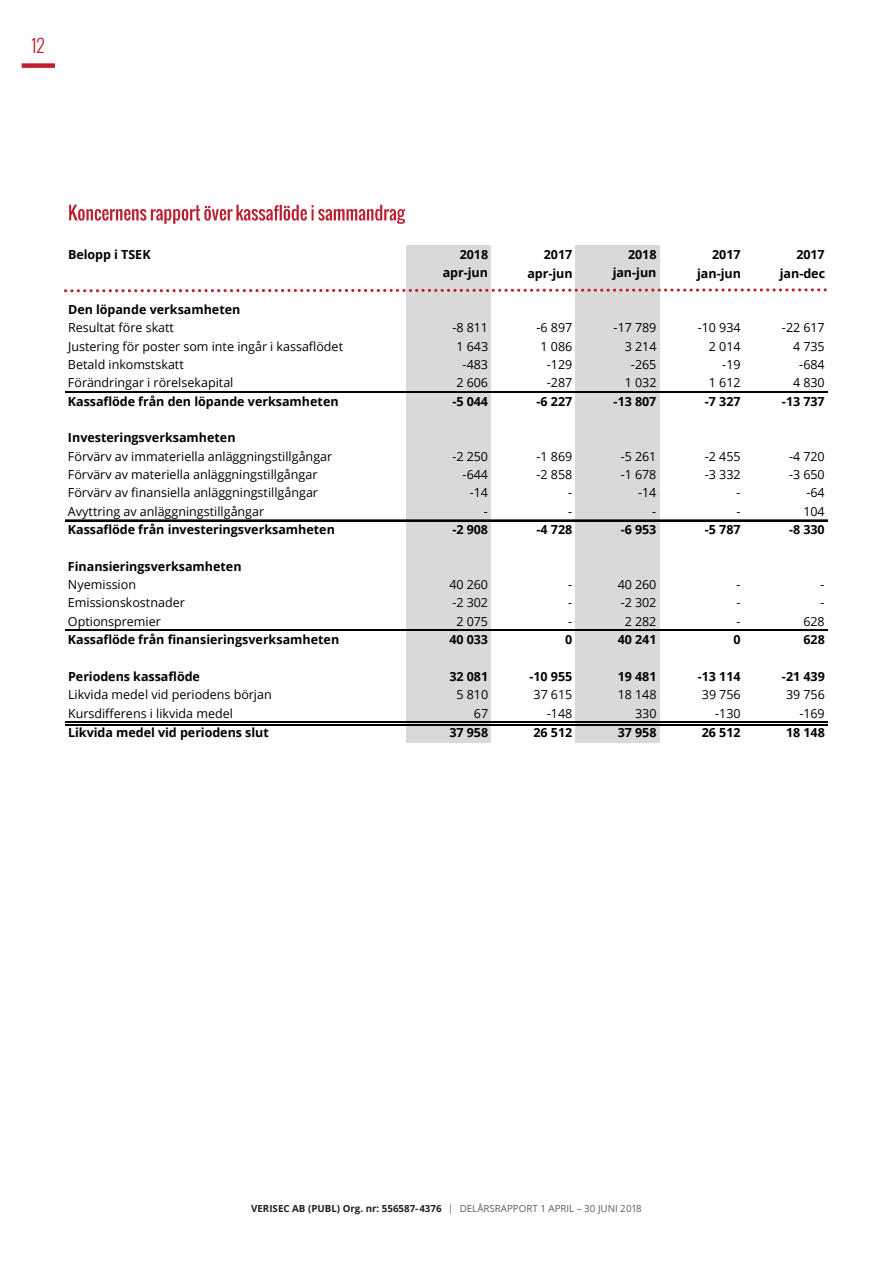
<style>
.page{position:relative;width:893px;height:1263px;background:#fff}
.page>*{position:absolute;margin:0;border:0;box-sizing:border-box;transform-origin:0 0}
.t1{font:300 18px "Oswald";color:#bc1f30}
.t2{font:12.6px/18.3px "Open Sans";color:#000}
.t3{font:700 12.6px/18.3px "Open Sans";letter-spacing:-.005em;color:#000}
.t4{font:700 9.75px "Open Sans";color:#231f20}
.s1{font-weight:400}
.s2{font-weight:700}
.s3{font-family:"Lato";font-weight:400;color:#5f5c5f}
.s4{font-weight:400;color:#5f5c5f}
</style>
<div class="page">
<div style="left:22px;top:63px;width:33px;height:5px;background:#bc1f30"></div>
<div style="left:407px;top:246px;width:84px;height:497px;background:#d9d9d9"></div>
<div style="left:575px;top:246px;width:84px;height:497px;background:#d9d9d9"></div>
<img style="left:69px;top:204px;width:337px;height:20px">
<hr style="left:65px;top:391px;width:763px;height:2px;background:#000">
<hr style="left:65px;top:520px;width:763px;height:1px;background:#000">
<hr style="left:65px;top:630px;width:763px;height:1px;background:#000">
<hr style="left:65px;top:721px;width:763px;height:1px;background:#000">
<hr style="left:65px;top:724px;width:763px;height:1px;background:#000">
<svg style="left:65px;top:287px;width:762px;height:7px"></svg>
<h1 class="t1" style="left:32px;top:33px;width:14px">12</h1>
<p class="t3" style="left:68px;top:245px;width:84px">Belopp i TSEK</p>
<p class="t3" style="left:460px;top:245px;width:30px">2018</p>
<p class="t3" style="left:544px;top:245px;width:30px">2017</p>
<p class="t3" style="left:628px;top:245px;width:30px">2018</p>
<p class="t3" style="left:712px;top:245px;width:30px">2017</p>
<p class="t3" style="left:796px;top:245px;width:30px">2017</p>
<p class="t3" style="left:443px;top:263px;width:47px">apr-jun</p>
<p class="t3" style="left:527px;top:263px;width:47px">apr-jun</p>
<p class="t3" style="left:613px;top:263px;width:45px">jan-jun</p>
<p class="t3" style="left:697px;top:263px;width:45px">jan-jun</p>
<p class="t3" style="left:780px;top:263px;width:47px">jan-dec</p>
<p class="t3" style="left:68px;top:300px;width:174px">Den löpande verksamheten<br><span class="s1">Resultat före skatt</span></p>
<p class="t2" style="left:452px;top:318px;width:37px">-8 811</p>
<p class="t2" style="left:536px;top:318px;width:37px">-6 897</p>
<p class="t2" style="left:614px;top:318px;width:44px">-17 789</p>
<p class="t2" style="left:698px;top:318px;width:44px">-10 934</p>
<p class="t2" style="left:782px;top:318px;width:44px">-22 617</p>
<p class="t2" style="left:68px;top:337px;width:277px">Justering för poster som inte ingår i kassaflödet</p>
<p class="t2" style="left:456px;top:337px;width:33px">1 643</p>
<p class="t2" style="left:541px;top:337px;width:33px">1 086</p>
<p class="t2" style="left:625px;top:337px;width:33px">3 214</p>
<p class="t2" style="left:709px;top:337px;width:33px">2 014</p>
<p class="t2" style="left:793px;top:337px;width:33px">4 735</p>
<p class="t2" style="left:68px;top:355px;width:117px">Betald inkomstskatt</p>
<p class="t2" style="left:463px;top:355px;width:27px">-483</p>
<p class="t2" style="left:547px;top:355px;width:27px">-129</p>
<p class="t2" style="left:631px;top:355px;width:27px">-265</p>
<p class="t2" style="left:722px;top:355px;width:20px">-19</p>
<p class="t2" style="left:799px;top:355px;width:27px">-684</p>
<p class="t2" style="left:68px;top:373px;width:167px">Förändringar i rörelsekapital</p>
<p class="t2" style="left:456px;top:373px;width:33px">2 606</p>
<p class="t2" style="left:547px;top:373px;width:27px">-287</p>
<p class="t2" style="left:625px;top:373px;width:33px">1 032</p>
<p class="t2" style="left:709px;top:373px;width:33px">1 612</p>
<p class="t2" style="left:793px;top:373px;width:33px">4 830</p>
<p class="t3" style="left:68px;top:392px;width:272px">Kassaflöde från den löpande verksamheten</p>
<p class="t3" style="left:452px;top:392px;width:37px">-5 044</p>
<p class="t3" style="left:536px;top:392px;width:37px">-6 227</p>
<p class="t3" style="left:614px;top:392px;width:44px">-13 807</p>
<p class="t3" style="left:705px;top:392px;width:37px">-7 327</p>
<p class="t3" style="left:782px;top:392px;width:44px">-13 737</p>
<p class="t2" style="left:68px;top:428px;width:266px"><span class="s2">Investeringsverksamheten<br></span>Förvärv av immateriella anläggningstillgångar</p>
<p class="t2" style="left:452px;top:447px;width:37px">-2 250</p>
<p class="t2" style="left:536px;top:447px;width:37px">-1 869</p>
<p class="t2" style="left:621px;top:447px;width:37px">-5 261</p>
<p class="t2" style="left:705px;top:447px;width:37px">-2 455</p>
<p class="t2" style="left:789px;top:447px;width:37px">-4 720</p>
<p class="t2" style="left:68px;top:465px;width:251px">Förvärv av materiella anläggningstillgångar</p>
<p class="t2" style="left:463px;top:465px;width:27px">-644</p>
<p class="t2" style="left:536px;top:465px;width:37px">-2 858</p>
<p class="t2" style="left:621px;top:465px;width:37px">-1 678</p>
<p class="t2" style="left:705px;top:465px;width:37px">-3 332</p>
<p class="t2" style="left:789px;top:465px;width:37px">-3 650</p>
<p class="t2" style="left:68px;top:483px;width:252px">Förvärv av finansiella anläggningstillgångar</p>
<p class="t2" style="left:470px;top:483px;width:20px">-14</p>
<p class="t2" style="left:568px;top:483px;width:6px">-</p>
<p class="t2" style="left:638px;top:483px;width:20px">-14</p>
<p class="t2" style="left:736px;top:483px;width:6px">-</p>
<p class="t2" style="left:806px;top:483px;width:20px">-64</p>
<p class="t2" style="left:68px;top:502px;width:198px">Avyttring av anläggningstillgångar</p>
<p class="t2" style="left:484px;top:502px;width:6px">-</p>
<p class="t2" style="left:568px;top:502px;width:6px">-</p>
<p class="t2" style="left:652px;top:502px;width:6px">-</p>
<p class="t2" style="left:736px;top:502px;width:6px">-</p>
<p class="t2" style="left:803px;top:502px;width:23px">104</p>
<p class="t3" style="left:68px;top:520px;width:268px">Kassaflöde från investeringsverksamheten</p>
<p class="t3" style="left:452px;top:520px;width:37px">-2 908</p>
<p class="t3" style="left:536px;top:520px;width:37px">-4 728</p>
<p class="t3" style="left:621px;top:520px;width:37px">-6 953</p>
<p class="t3" style="left:705px;top:520px;width:37px">-5 787</p>
<p class="t3" style="left:789px;top:520px;width:37px">-8 330</p>
<p class="t3" style="left:68px;top:557px;width:175px">Finansieringsverksamheten<br><span class="s1">Nyemission</span></p>
<p class="t2" style="left:449px;top:575px;width:40px">40 260</p>
<p class="t2" style="left:568px;top:575px;width:6px">-</p>
<p class="t2" style="left:618px;top:575px;width:40px">40 260</p>
<p class="t2" style="left:736px;top:575px;width:6px">-</p>
<p class="t2" style="left:821px;top:575px;width:6px">-</p>
<p class="t2" style="left:68px;top:593px;width:118px">Emissionskostnader</p>
<p class="t2" style="left:452px;top:593px;width:37px">-2 302</p>
<p class="t2" style="left:568px;top:593px;width:6px">-</p>
<p class="t2" style="left:621px;top:593px;width:37px">-2 302</p>
<p class="t2" style="left:736px;top:593px;width:6px">-</p>
<p class="t2" style="left:821px;top:593px;width:6px">-</p>
<p class="t2" style="left:68px;top:612px;width:94px">Optionspremier</p>
<p class="t2" style="left:456px;top:612px;width:33px">2 075</p>
<p class="t2" style="left:568px;top:612px;width:6px">-</p>
<p class="t2" style="left:625px;top:612px;width:33px">2 282</p>
<p class="t2" style="left:736px;top:612px;width:6px">-</p>
<p class="t2" style="left:803px;top:612px;width:23px">628</p>
<p class="t3" style="left:68px;top:630px;width:273px">Kassaflöde från finansieringsverksamheten</p>
<p class="t3" style="left:449px;top:630px;width:40px">40 033</p>
<p class="t3" style="left:565px;top:630px;width:9px">0</p>
<p class="t3" style="left:618px;top:630px;width:40px">40 241</p>
<p class="t3" style="left:733px;top:630px;width:9px">0</p>
<p class="t3" style="left:803px;top:630px;width:23px">628</p>
<p class="t3" style="left:68px;top:667px;width:133px">Periodens kassaflöde</p>
<p class="t3" style="left:449px;top:667px;width:40px">32 081</p>
<p class="t3" style="left:529px;top:667px;width:44px">-10 955</p>
<p class="t3" style="left:618px;top:667px;width:40px">19 481</p>
<p class="t3" style="left:698px;top:667px;width:44px">-13 114</p>
<p class="t3" style="left:782px;top:667px;width:44px">-21 439</p>
<p class="t2" style="left:68px;top:685px;width:205px">Likvida medel vid periodens början</p>
<p class="t2" style="left:456px;top:685px;width:33px">5 810</p>
<p class="t2" style="left:534px;top:685px;width:40px">37 615</p>
<p class="t2" style="left:618px;top:685px;width:40px">18 148</p>
<p class="t2" style="left:702px;top:685px;width:40px">39 756</p>
<p class="t2" style="left:786px;top:685px;width:40px">39 756</p>
<p class="t2" style="left:68px;top:704px;width:166px">Kursdifferens i likvida medel</p>
<p class="t2" style="left:474px;top:704px;width:16px">67</p>
<p class="t2" style="left:547px;top:704px;width:27px">-148</p>
<p class="t2" style="left:635px;top:704px;width:23px">330</p>
<p class="t2" style="left:715px;top:704px;width:27px">-130</p>
<p class="t2" style="left:799px;top:704px;width:27px">-169</p>
<p class="t3" style="left:68px;top:723px;width:202px">Likvida medel vid periodens slut</p>
<p class="t3" style="left:449px;top:723px;width:40px">37 958</p>
<p class="t3" style="left:534px;top:723px;width:40px">26 512</p>
<p class="t3" style="left:618px;top:723px;width:40px">37 958</p>
<p class="t3" style="left:702px;top:723px;width:40px">26 512</p>
<p class="t3" style="left:786px;top:723px;width:40px">18 148</p>
<p class="t4" style="left:251px;top:1202px;width:392px">VERISEC AB (PUBL) Org. nr: 556587-4376 <span class="s3">|</span> <span class="s4">DELÅRSRAPPORT 1 APRIL – 30 JUNI 2018</span></p>
</div>
